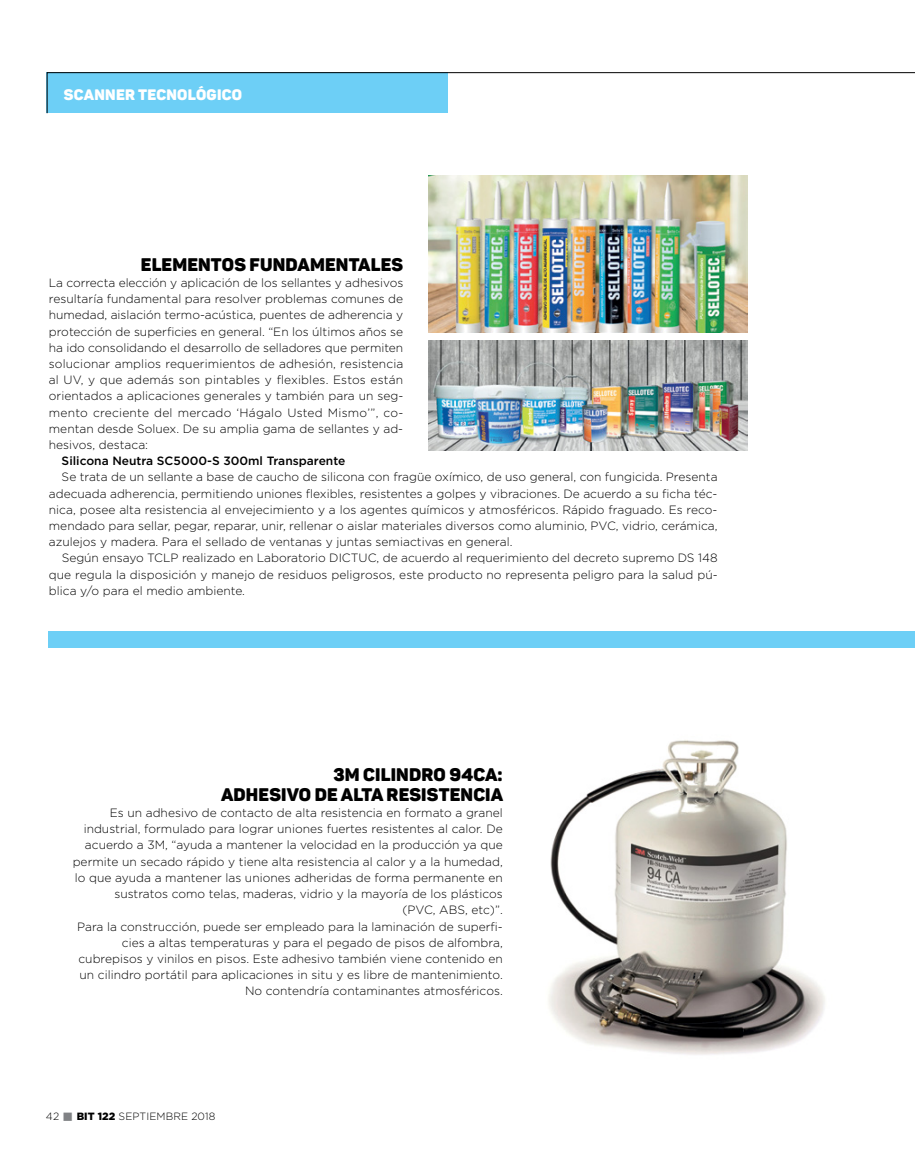
<style>
.page{position:relative;width:915px;height:1170px;background:#fff}
.page>*{position:absolute;margin:0;border:0;box-sizing:border-box;transform-origin:0 0}
.t1{font:18px/19.5px "Panton Black Caps";letter-spacing:.01em;color:#000;text-align:right}
.t2{font:15px "Panton Black Caps";letter-spacing:.02em;color:#fff}
.t3{font:300 12px/16.2px "Gotham";color:#000;text-align:justify}
.t4{font:500 12px "Gotham";color:#000}
.t5{font:300 10.5px "Gotham";letter-spacing:.005em;color:#000}
.s1{color:#808285}
.s2{font-weight:900}
</style>
<div class="page">
<svg style="left:46px;top:72px;width:868px;height:42px"></svg>
<img style="left:548px;top:740px;width:277px;height:315px">
<img style="left:428px;top:175px;width:319px;height:158px">
<img style="left:428px;top:340px;width:319px;height:110px">
<div style="left:48px;top:631px;width:866px;height:17px;background:#6dcff6"></div>
<p class="t2" style="left:64px;top:85px;width:180px">SCANNER TECNOLÓGICO</p>
<h1 class="t1" style="left:141px;top:254px;width:264px">ELEMENTOS FUNDAMENTALES</h1>
<p class="t3" style="left:49px;top:274px;width:356px">La correcta elección y aplicación de los sellantes y adhesivos resultaría fundamental para resolver problemas comunes de humedad, aislación termo-acústica, puentes de adherencia y protección de superficies en general. “En los últimos años se ha ido consolidando el desarrollo de selladores que permiten solucionar amplios requerimientos de adhesión, resistencia al UV, y que además son pintables y flexibles. Estos están orientados a aplicaciones generales y también para un seg&shy;mento creciente del mercado ‘Hágalo Usted M ismo’”, co&shy;mentan desde Soluex. De su amplia gama de sellantes y ad&shy;hesivos, destaca:</p>
<p class="t4" style="left:62px;top:453px;width:285px">Silicona Neutra SC5000-S 300ml Transparente</p>
<p class="t3" style="left:49px;top:468px;width:670px;text-indent:13px">Se trata de un sellante a base de caucho de silicona con fragüe oxímico, de uso general, con fungicida. Presenta adecuada adherencia, permitiendo uniones flexibles, resistentes a golpes y vibraciones. De acuerdo a su ficha téc&shy;nica, posee alta resistencia al envejecimiento y a los agentes químicos y atmosféricos. Rápido fraguado. Es reco&shy;mendado para sellar, pegar, reparar, unir, rellenar o aislar materiales diversos como aluminio, PVC, vidrio, cerámica, azulejos y madera. Para el sellado de ventanas y juntas semiactivas en general.</p>
<p class="t3" style="left:49px;top:549px;width:670px;text-indent:13px">Según ensayo TCLP realizado en Laboratorio DI CTUC, de acuerdo al requerimiento del decreto supremo DS 148 que regula la disposición y manejo de residuos peligrosos, este producto no representa peligro para la salud pú&shy;blica y/o para el medio ambiente.</p>
<h1 class="t1" style="left:221px;top:764px;width:283px">3M CILINDRO 94CA:<br>ADHESIVO DE ALTA RESISTENCIA</h1>
<p class="t3" style="left:73px;top:804px;width:431px;text-align:right">Es un adhesivo de contacto de alta resistencia en formato a granel industrial, formulado para lograr uniones fuertes resistentes al calor. De acuerdo a 3M, “ayuda a mantener la velocidad en la producción ya que permite un secado rápido y tiene alta resistencia al calor y a la humedad, lo que ayuda a mantener las uniones adheridas de forma permanente en sustratos como telas, maderas, vidrio y la mayoría de los plásticos<br>(PVC, ABS, etc)”.<br>Para la construcción, puede ser empleado para la laminación de superfi&shy;cies a altas temperaturas y para el pegado de pisos de alfombra, cubrepisos y vinilos en pisos. Este adhesivo también viene contenido en un cilindro portátil para aplicaciones in situ y es libre de mantenimiento.<br>No contendría contaminantes atmosféricos.</p>
<p class="t5" style="left:46px;top:1109px;width:171px">42 <span class="s1">■</span> <span class="s2">BIT 122</span> septiembre 2018</p>
</div>
